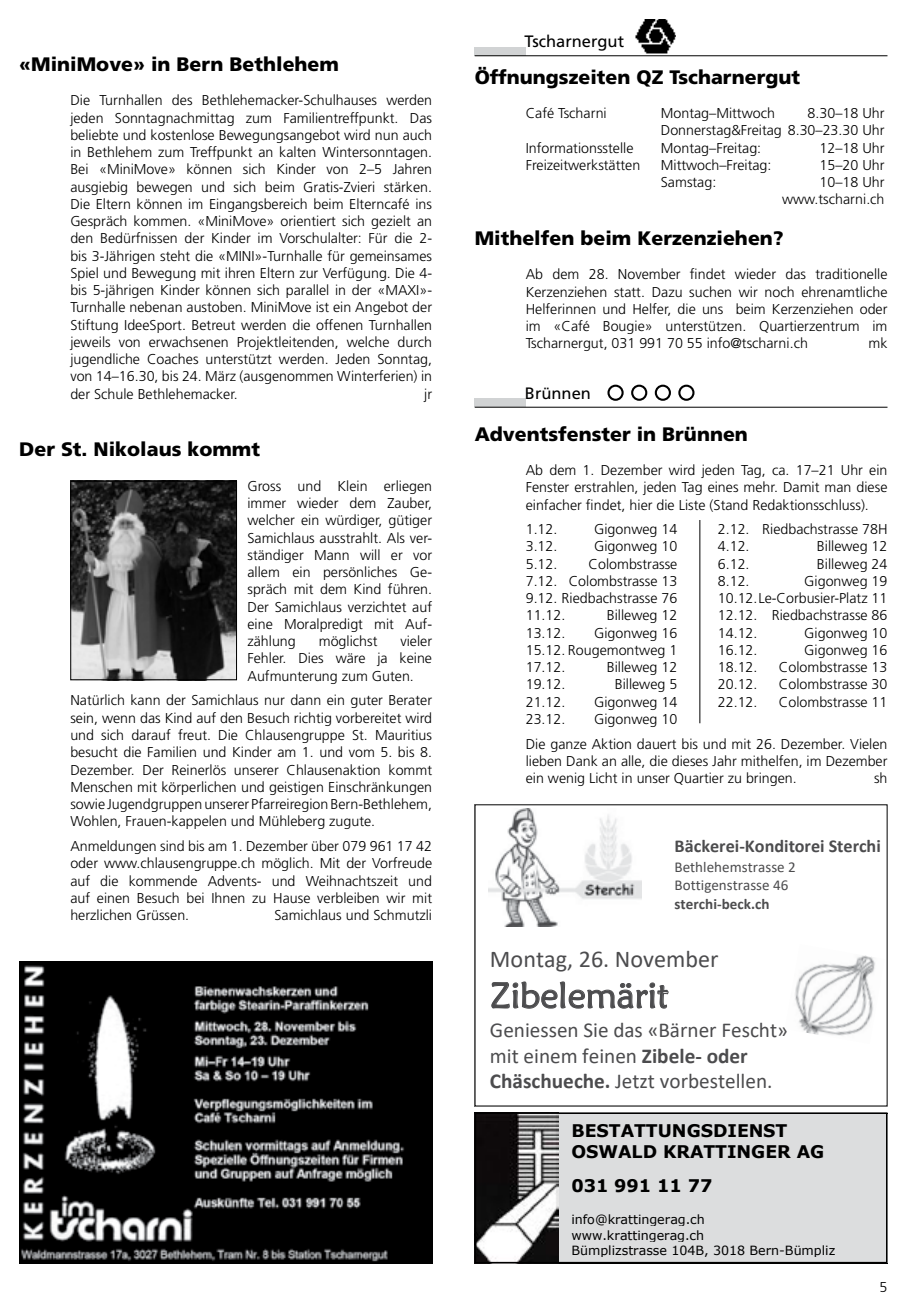
<style>
.page{position:relative;width:912px;height:1307px;background:#fff}
.page>*{position:absolute;margin:0;border:0;box-sizing:border-box;transform-origin:0 0}
.t1{font:36.3px "Maiandra GD";color:#4c4c4e}
.t2{font:24.15px "Calibri";color:#4c4c4e}
.t3{font:21.3px/25.8px "Calibri";color:#4c4c4e}
.t4{font:900 19.5px "Frutiger";color:#000}
.t5{font:700 18.15px "Calibri";color:#4c4c4e}
.t6{font:700 17.4px/21px "Verdana";color:#000}
.t7{font:16.5px "Frutiger";color:#000}
.t8{font:15px/18.3px "Calibri";color:#4c4c4e}
.t9{font:700 15px "Calibri";color:#4c4c4e}
.t10{font:300 14.25px/17.2px "Frutiger";color:#000;text-align:justify}
.t11{font:12.6px/15.3px "Verdana";color:#000}
.s1{font-weight:700}
</style>
<div class="page">
<img style="left:72px;top:483px;width:163px;height:195px">
<div style="left:70px;top:481px;width:167px;height:199px;border:1px solid #000"></div>
<div style="left:474px;top:47px;width:51px;height:8px;background:#d1d3d4"></div>
<hr style="left:474px;top:55px;width:413px;height:1px;background:#000">
<img style="left:635px;top:19px;width:40px;height:34px">
<div style="left:474px;top:399px;width:51px;height:8px;background:#d1d3d4"></div>
<hr style="left:474px;top:407px;width:413px;height:1px;background:#000">
<div style="left:607px;top:385px;width:16px;height:16px;border:2px solid #000;border-radius:50%"></div>
<div style="left:631px;top:385px;width:16px;height:16px;border:2px solid #000;border-radius:50%"></div>
<div style="left:654px;top:385px;width:16px;height:16px;border:2px solid #000;border-radius:50%"></div>
<div style="left:678px;top:385px;width:16px;height:16px;border:2px solid #000;border-radius:50%"></div>
<img style="left:488px;top:809px;width:153px;height:117px">
<svg style="left:491px;top:981px;width:178px;height:28px"></svg>
<img style="left:795px;top:955px;width:80px;height:81px">
<svg style="left:558px;top:1115px;width:4px;height:145px"></svg>
<div style="left:562px;top:1114px;width:324px;height:149px;background:#dcddde"></div>
<hr style="left:476px;top:1263px;width:86px;height:1px;background:#000">
<hr style="left:562px;top:1263px;width:324px;height:1px;background:#000">
<img style="left:477px;top:1115px;width:81px;height:145px">
<div style="left:474px;top:1112px;width:413px;height:151px;border:2px solid #000"></div>
<hr style="left:699px;top:520px;width:1px;height:203px;background:#000">
<img style="left:19px;top:961px;width:413px;height:302px">
<h3 class="t4" style="left:19px;top:52px;width:321px">«MiniMove» in Bern Bethlehem</h3>
<p class="t10" style="left:70px;top:92px;width:363px">Die Turnhallen des Bethlehemacker-Schulhauses werden jeden Sonntagnachmittag zum Familientreffpunkt. Das beliebte und kostenlose Bewegungsangebot wird nun auch in Bethlehem zum Treffpunkt an kalten Wintersonntagen.<br>Bei «MiniMove» können sich Kinder von 2–5 Jahren ausgiebig bewegen und sich beim Gratis-Zvieri stärken.<br>Die Eltern können im Eingangsbereich beim Elterncafé ins Gespräch kommen. «MiniMove» orientiert sich gezielt an den Bedürfnissen der Kinder im Vorschulalter: Für die 2- bis 3-Jährigen steht die «MINI»-Turnhalle für gemeinsames Spiel und Bewegung mit ihren Eltern zur Verfügung. Die 4- bis 5-jährigen Kinder können sich parallel in der «MAXI»- Turnhalle nebenan austoben. MiniMove ist ein Angebot der Stiftung IdeeSport. Betreut werden die offenen Turnhallen jeweils von erwachsenen Projektleitenden, welche durch jugendliche Coaches unterstützt werden. Jeden Sonntag, von 14–16.30, bis 24. März (ausgenommen Winterferien) in der Schule Bethlehemacker.</p>
<p class="t10" style="left:424px;top:385px;width:9px">jr</p>
<h3 class="t4" style="left:19px;top:438px;width:242px">Der St. Nikolaus kommt</h3>
<p class="t10" style="left:247px;top:477px;width:186px">Gross und Klein erliegen immer wieder dem Zauber, welcher ein würdiger, gütiger Samichlaus ausstrahlt. Als ver&shy;ständiger Mann will er vor allem ein persönliches Ge&shy;spräch mit dem Kind führen.<br>Der Samichlaus verzichtet auf eine Moralpredigt mit Auf&shy;zählung</p>
<p class="t10" style="left:247px;top:633px;width:186px;text-indent:153px">vieler Fehler. Dies wäre ja keine Aufmunterung zum Guten.</p>
<p class="t10" style="left:70px;top:692px;width:363px">Natürlich kann der Samichlaus nur dann ein guter Berater sein, wenn das Kind auf den Besuch richtig vorbereitet wird und sich darauf freut. Die Chlausengruppe St. Mauritius besucht die Familien und Kinder am 1. und vom 5. bis 8.<br>Dezember. Der Reinerlös unserer Chlausenaktion kommt Menschen mit körperlichen und geistigen Einschränkungen sowie Jugendgruppen unserer Pfarreiregion Bern-Bethlehem, Wohlen, Frauen-kappelen und Mü hleberg zugute.</p>
<p class="t10" style="left:70px;top:838px;width:363px">Anmeldungen sind bis am 1. Dezember über 079 961 17 42 oder www.chlausengruppe.ch möglich. Mit der Vorfreude auf die kommende Advents- und Weihnachtszeit und auf einen Besuch bei Ihnen zu Hause verbleiben wir mit herzlichen Grüssen.</p>
<p class="t10" style="left:319px;top:633px;width:60px">möglichst</p>
<p class="t10" style="left:274px;top:907px;width:159px">Samichlaus und Schmutzli</p>
<p class="t7" style="left:524px;top:31px;width:101px">Tscharnergut</p>
<h3 class="t4" style="left:474px;top:65px;width:327px">Öffnungszeiten QZ Tscharnergut</h3>
<p class="t10" style="left:525px;top:105px;width:83px">Café Tscharni</p>
<p class="t10" style="left:660px;top:105px;width:116px">Montag–Mittwoch</p>
<p class="t10" style="left:660px;top:105px;width:225px;text-align:right">8.30–18 Uhr<br>Donnerstag&amp;Freitag 8.30–23.30 Uhr</p>
<p class="t10" style="left:525px;top:139px;width:109px">Informationsstelle</p>
<p class="t10" style="left:660px;top:139px;width:102px">Montag–Freitag:</p>
<p class="t10" style="left:819px;top:139px;width:66px">12–18 Uhr</p>
<p class="t10" style="left:525px;top:156px;width:116px">Freizeitwerkstätten</p>
<p class="t10" style="left:660px;top:156px;width:112px">Mittwoch–Freitag:</p>
<p class="t10" style="left:819px;top:156px;width:66px">15–20 Uhr</p>
<p class="t10" style="left:660px;top:174px;width:57px">Samstag:</p>
<p class="t10" style="left:781px;top:174px;width:104px;text-align:right">10–18 Uhr www.tscharni.ch</p>
<h3 class="t4" style="left:474px;top:226px;width:310px">Mithelfen beim Kerzenziehen?</h3>
<p class="t10" style="left:525px;top:266px;width:363px">Ab dem 28. November findet wieder das traditionelle Kerzenziehen statt. Dazu suchen wir noch ehrenamtliche Helferinnen und Helfer, die uns beim Kerzenziehen oder im «Café Bougie» unterstützen. Quartierzentrum im Tscharnergut, 031 991 70 55 info@tscharni.ch</p>
<p class="t10" style="left:868px;top:335px;width:20px">mk</p>
<p class="t7" style="left:524px;top:383px;width:67px">Brünnen</p>
<h3 class="t4" style="left:474px;top:422px;width:275px">Adventsfenster in Brünnen</h3>
<p class="t10" style="left:525px;top:462px;width:363px">Ab dem 1. Dezember wird jeden Tag, ca. 17–21 Uhr ein Fenster erstrahlen, jeden Tag eines mehr. Damit man diese einfacher findet, hier die Liste (Stand Redaktionsschluss).</p>
<p class="t10" style="left:525px;top:521px;width:33px">1.12.</p>
<p class="t10" style="left:594px;top:521px;width:85px">Gigonweg 14</p>
<p class="t10" style="left:717px;top:521px;width:171px">2.12. Riedbachstrasse 78H</p>
<p class="t10" style="left:525px;top:538px;width:33px">3.12.</p>
<p class="t10" style="left:594px;top:538px;width:85px">Gigonweg 10</p>
<p class="t10" style="left:717px;top:538px;width:33px">4.12.</p>
<p class="t10" style="left:816px;top:538px;width:72px">Billeweg 12</p>
<p class="t10" style="left:525px;top:555px;width:33px">5.12.</p>
<p class="t10" style="left:588px;top:555px;width:90px">Colombstrasse</p>
<p class="t10" style="left:717px;top:555px;width:33px">6.12.</p>
<p class="t10" style="left:816px;top:555px;width:72px">Billeweg 24</p>
<p class="t10" style="left:525px;top:572px;width:153px">7.12. Colombstrasse 13</p>
<p class="t10" style="left:717px;top:572px;width:33px">8.12.</p>
<p class="t10" style="left:804px;top:572px;width:85px">Gigonweg 19</p>
<p class="t10" style="left:525px;top:590px;width:153px">9.12. Riedbachstrasse 76</p>
<p class="t10" style="left:717px;top:590px;width:171px">10.12.Le-Corbusier-Platz 11</p>
<p class="t10" style="left:525px;top:607px;width:41px">11.12.</p>
<p class="t10" style="left:606px;top:607px;width:72px">Billeweg 12</p>
<p class="t10" style="left:717px;top:607px;width:171px">12.12. Riedbachstrasse 86</p>
<p class="t10" style="left:525px;top:624px;width:41px">13.12.</p>
<p class="t10" style="left:594px;top:624px;width:85px">Gigonweg 16</p>
<p class="t10" style="left:717px;top:624px;width:41px">14.12.</p>
<p class="t10" style="left:804px;top:624px;width:85px">Gigonweg 10</p>
<p class="t10" style="left:525px;top:641px;width:153px">15.12. Rougemontweg 1</p>
<p class="t10" style="left:717px;top:641px;width:41px">16.12.</p>
<p class="t10" style="left:804px;top:641px;width:85px">Gigonweg 16</p>
<p class="t10" style="left:525px;top:659px;width:41px">17.12.</p>
<p class="t10" style="left:606px;top:659px;width:72px">Billeweg 12</p>
<p class="t10" style="left:717px;top:659px;width:41px">18.12.</p>
<p class="t10" style="left:778px;top:659px;width:110px">Colombstrasse 13</p>
<p class="t10" style="left:525px;top:676px;width:41px">19.12.</p>
<p class="t10" style="left:614px;top:676px;width:64px">Billeweg 5</p>
<p class="t10" style="left:717px;top:676px;width:41px">20.12.</p>
<p class="t10" style="left:778px;top:676px;width:110px">Colombstrasse 30</p>
<p class="t10" style="left:525px;top:693px;width:41px">21.12.</p>
<p class="t10" style="left:594px;top:693px;width:85px">Gigonweg 14</p>
<p class="t10" style="left:717px;top:693px;width:41px">22.12.</p>
<p class="t10" style="left:778px;top:693px;width:110px">Colombstrasse 11</p>
<p class="t10" style="left:525px;top:710px;width:41px">23.12.</p>
<p class="t10" style="left:525px;top:707px;width:363px;line-height:24.8px;text-indent:68px">Gigonweg 10<br>Die ganze Aktion dauert bis und mit 26. Dezember. Vielen</p>
<p class="t10" style="left:525px;top:753px;width:363px">lieben Dank an alle, die dieses Jahr mithelfen, im Dezember ein wenig Licht in unser Quartier zu bringen.</p>
<p class="t10" style="left:873px;top:770px;width:15px">sh</p>
<p class="t5" style="left:674px;top:833px;width:208px">Bäckerei-Konditorei Sterchi</p>
<p class="t8" style="left:674px;top:857px;width:122px">Bethlehemstrasse 2<br>Bottigenstrasse 46</p>
<p class="t9" style="left:674px;top:893px;width:96px">sterchi-beck.ch</p>
<h2 class="t2" style="left:490px;top:942px;width:230px">Montag, 26. November</h2>
<h1 class="t1" style="left:490px;top:973px;width:180px">Zibelemärit</h1>
<h3 class="t3" style="left:490px;top:1016px;width:299px">Geniessen Sie das «Bärner Fescht» mit einem feinen <span class="s1">Zibele- oder<br>Chäschueche.</span> Jetzt vorbestellen.</h3>
<p class="t6" style="left:571px;top:1119px;width:254px">BESTATTUNGSDIENST<br>OSWALD KRATTINGER AG</p>
<p class="t6" style="left:571px;top:1175px;width:142px">031 991 11 77</p>
<p class="t11" style="left:571px;top:1212px;width:265px">info@krattingerag.ch www.krattingerag.ch<br>Bümplizstrasse 104B, 3018 Bern-Bümpliz</p>
<p class="t10" style="left:879px;top:1279px;width:9px">5</p>
</div>
